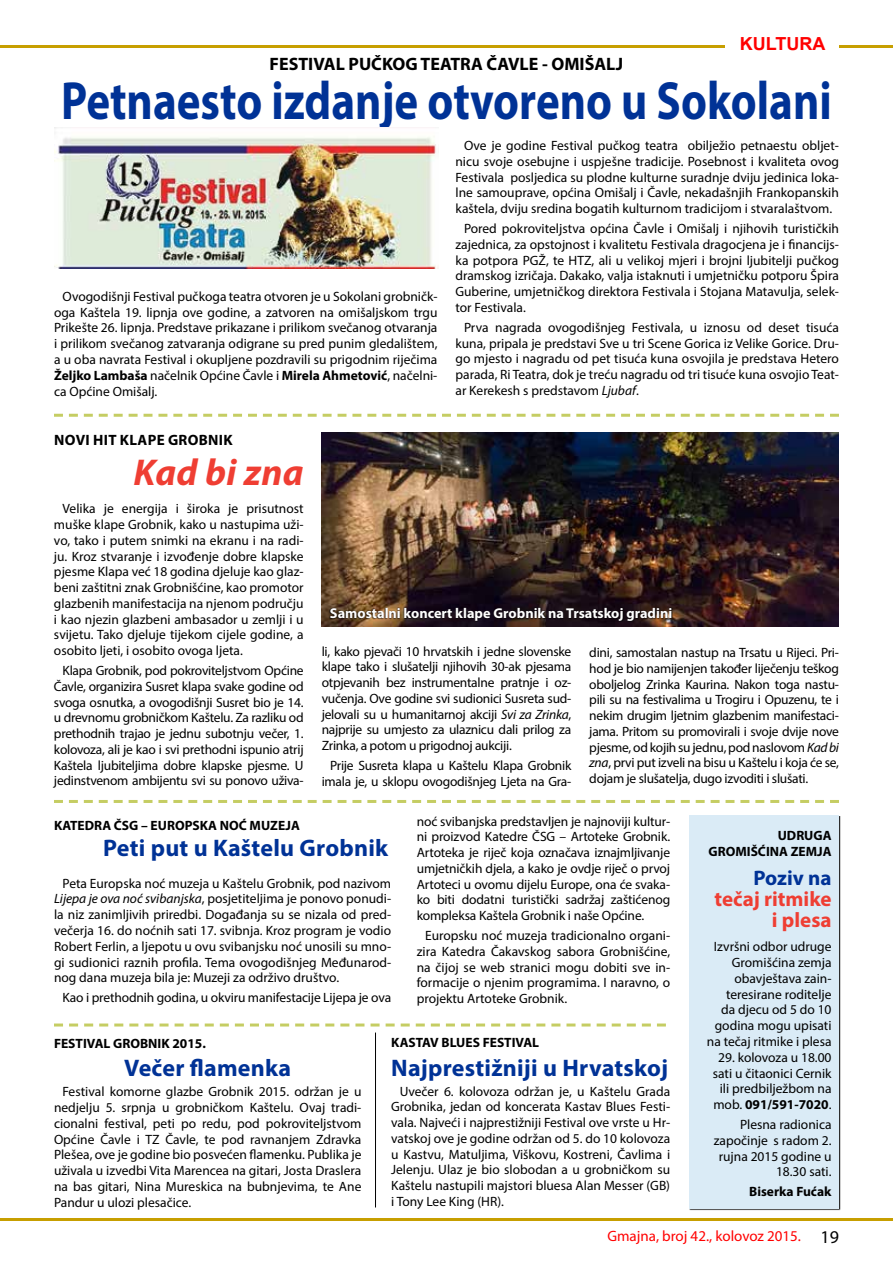
<style>
.page{position:relative;width:893px;height:1263px;background:#fff}
.page>*{position:absolute;margin:0;border:0;box-sizing:border-box;transform-origin:0 0}
.t1{font:700 54px "Myriad Pro";color:#003296;scale:.83 1}
.t2{font:italic 700 37.5px "Myriad Pro";letter-spacing:.01em;color:#ef3e33}
.t3{font:700 24px "Myriad Pro";letter-spacing:.01em;color:#003296}
.t4{font:700 21px/21px "Myriad Pro";color:#ef3e33;text-align:right}
.t5{font:700 21px "Myriad Pro";color:#003296}
.t6{font:700 18px "Myriad Pro";color:#000}
.t7{font:700 18px "Arial";color:#f00}
.t8{font:15px "Myriad Pro";color:#f00}
.t9{font:700 15px "Myriad Pro";letter-spacing:.02em;color:#000}
.t10{font:700 14.25px "Myriad Pro";color:#fff}
.t11{font:13.5px/15.8px "Myriad Pro";color:#000;text-align:justify}
.t12{font:700 13.5px/15.8px "Myriad Pro";color:#000;text-align:right}
.t13{font:13.5px/15.8px "Myriad Pro";letter-spacing:-.02em;color:#000;text-align:right}
.s1{font-style:italic}
.s2{font-weight:700}
.s3{font-size:18px;color:#000}
</style>
<div class="page">
<hr style="left:0;top:45px;width:893px;height:3px;background:#c79f00">
<hr style="left:0;top:1218px;width:893px;height:2px;background:#c79f00">
<div style="left:690px;top:815px;width:149px;height:394px;background:#daebf6"></div>
<div style="left:725px;top:32px;width:114px;height:22px;background:#fff"></div>
<img style="left:54px;top:127px;width:384px;height:142px">
<img style="left:322px;top:433px;width:517px;height:194px">
<svg style="left:54px;top:800px;width:785px;height:3px"></svg>
<svg style="left:54px;top:414px;width:785px;height:3px"></svg>
<svg style="left:54px;top:1023px;width:612px;height:3px"></svg>
<hr style="left:375px;top:1032px;width:1px;height:175px;background:#000">
<svg style="left:329px;top:607px;width:344px;height:15px;background:#261815"></svg>
<h3 class="t7" style="left:740px;top:31px;width:87px">KULTURA</h3>
<h3 class="t6" style="left:270px;top:52px;width:355px">FESTIVAL PUČKOG TEATRA ČAVLE - OMIŠALJ</h3>
<h1 class="t1" style="left:61px;top:66px;width:930px">Petnaesto izdanje otvoreno u Sokolani</h1>
<p class="t11" style="left:455px;top:138px;width:385px;text-indent:9px">Ove je godine Festival pučkog teatra obilježio petnaestu obljet&shy;nicu svoje osebujne i uspješne tradicije. Posebnost i kvaliteta ovog Festivala posljedica su plodne kulturne suradnje dviju jedinica loka&shy;lne samouprave, općina Omišalj i Čavle, nekadašnjih Frankopanskih kaštela, dviju sredina bogatih kulturnom tradicijom i stvaralaštvom.</p>
<p class="t11" style="left:455px;top:221px;width:385px;text-indent:9px">Pored pokroviteljstva općina Čavle i Omišalj i njihovih turističkih zajednica, za opstojnost i kvalitetu Festivala dragocjena je i financijs&shy;ka potpora PGŽ, te HTZ, ali u velikoj mjeri i brojni ljubitelji pučkog dramskog izričaja. Dakako, valja istaknuti i umjetničku potporu Špira Guberine, umjetničkog direktora Festivala i Stojana Matavulja, selek&shy;tor Festivala.</p>
<p class="t11" style="left:455px;top:319px;width:385px;text-indent:9px">Prva nagrada ovogodišnjeg Festivala, u iznosu od deset tisuća kuna, pripala je predstavi Sve u tri Scene Gorica iz Velike Gorice. Dru&shy;go mjesto i nagradu od pet tisuća kuna osvojila je predstava Hetero parada, Ri Teatra, dok je treću nagradu od tri tisuće kuna osvojio Teat&shy;ar Kerekesh s predstavom <span class="s1">Ljubaf</span>.</p>
<p class="t11" style="left:54px;top:288px;width:385px;text-indent:9px">Ovogodišnji Festival pučkoga teatra otvoren je u Sokolani grobničk&shy;oga Kaštela 19. lipnja ove godine, a zatvoren na omišaljskom trgu Prikešte 26. lipnja. Predstave prikazane i prilikom svečanog otvaranja i prilikom svečanog zatvaranja odigrane su pred punim gledalištem, a u oba navrata Festival i okupljene pozdravili su prigodnim riječima <span class="s2">Željko Lambaša</span> načelnik Općine Čavle i <span class="s2">Mirela Ahmetović</span>, načelni&shy;ca Općine Omišalj.</p>
<p class="t9" style="left:54px;top:430px;width:180px">NOVI HIT KLAPE GROBNIK</p>
<h2 class="t2" style="left:134px;top:448px;width:171px">Kad bi zna</h2>
<p class="t11" style="left:54px;top:501px;width:251px;text-indent:9px">Velika je energija i široka je prisutnost muške klape Grobnik, kako u nastupima uži&shy;vo, tako i putem snimki na ekranu i na radi&shy;ju. Kroz stvaranje i izvođenje dobre klapske pjesme Klapa već 18 godina djeluje kao glaz&shy;beni zaštitni znak Grobnišćine, kao promotor glazbenih manifestacija na njenom području i kao njezin glazbeni ambasador u zemlji i u svijetu. Tako djeluje tijekom cijele godine, a osobito ljeti, i osobito ovoga ljeta.</p>
<p class="t11" style="left:54px;top:662px;width:251px;text-indent:9px">Klapa Grobnik, pod pokroviteljstvom Općine Čavle, organizira Susret klapa svake godine od svoga osnutka, a ovogodišnji Susret bio je 14. u drevnomu grobničkom Kaštelu. Za razliku od prethodnih trajao je jednu subotnju večer, 1. kolovoza, ali je kao i svi prethodni ispunio atrij Kaštela ljubiteljima dobre klapske pjesme. U jedinstvenom ambijentu svi su ponovo uživa-</p>
<p class="t10" style="left:330px;top:604px;width:344px">Samostalni koncert klape Grobnik na Trsatskoj gradini</p>
<p class="t11" style="left:322px;top:643px;width:251px">li, kako pjevači 10 hrvatskih i jedne slovenske klape tako i slušatelji njihovih 30-ak pjesama otpjevanih bez instrumentalne pratnje i oz&shy;vučenja. Ove godine svi sudionici Susreta sud&shy;jelovali su u humanitarnoj akciji <span class="s1">Svi za Zrinka</span>, najprije su umjesto za ulaznicu dali prilog za Zrinka, a potom u prigodnoj aukciji.</p>
<p class="t13" style="left:322px;top:758px;width:251px">Prije Susreta klapa u Kaštelu Klapa Grobnik imala je, u sklopu ovogodišnjeg Ljeta na Gra-</p>
<p class="t11" style="left:589px;top:644px;width:251px">dini, samostalan nastup na Trsatu u Rijeci. Pri&shy;hod je bio namijenjen također liječenju teškog oboljelog Zrinka Kaurina. Nakon toga nastu&shy;pili su na festivalima u Trogiru i Opuzenu, te i nekim drugim ljetnim glazbenim manifestaci&shy;jama. Pritom su promovirali i svoje dvije nove pjesme, od kojih su jednu, pod naslovom <span class="s1">Kad bi zna</span>, prvi put izveli na bisu u Kaštelu i koja će se, dojam je slušatelja, dugo izvoditi i slušati.</p>
<p class="t11" style="left:417px;top:813px;width:255px">noć svibanjska predstavljen je najnoviji kultur&shy;ni proizvod Katedre ČSG – Artoteke Grobnik.<br>Artoteka je riječ koja označava iznajmljivanje umjetničkih djela, a kako je ovdje riječ o prvoj Artoteci u ovomu dijelu Europe, ona će svaka&shy;ko biti dodatni turistički sadržaj zaštićenog kompleksa Kaštela Grobnik i naše Općine.</p>
<p class="t11" style="left:417px;top:927px;width:255px;text-indent:9px">Europsku noć muzeja tradicionalno organi&shy;zira Katedra Čakavskog sabora Grobnišćine, na čijoj se web stranici mogu dobiti sve in&shy;formacije o njenim programima. I naravno, o projektu Artoteke Grobnik.</p>
<p class="t12" style="left:54px;top:817px;width:247px">KATEDRA ČSG – EUROPSKA NOĆ MUZEJA</p>
<h3 class="t3" style="left:103px;top:833px;width:286px">Peti put u Kaštelu Grobnik</h3>
<p class="t11" style="left:54px;top:875px;width:339px;text-indent:9px">Peta Europska noć muzeja u Kaštelu Grobnik, pod nazivom <span class="s1">Lijepa je ova noć svibanjska</span>, posjetiteljima je ponovo ponudi&shy;la niz zanimljivih priredbi. Događanja su se nizala od pred&shy;večerja 16. do noćnih sati 17. svibnja. Kroz program je vodio Robert Ferlin, a ljepotu u ovu svibanjsku noć unosili su mno&shy;gi sudionici raznih profila. Tema ovogodišnjeg Međunarod&shy;nog dana muzeja bila je: Muzeji za održivo društvo.</p>
<p class="t11" style="left:63px;top:990px;width:330px">Kao i prethodnih godina, u okviru manifestacije Lijepa je ova</p>
<p class="t12" style="left:54px;top:1035px;width:153px">FESTIVAL GROBNIK 2015.</p>
<h3 class="t3" style="left:124px;top:1052px;width:168px">Večer flamenka</h3>
<p class="t11" style="left:54px;top:1084px;width:309px;text-indent:9px">Festival komorne glazbe Grobnik 2015. održan je u nedjelju 5. srpnja u grobničkom Kaštelu. Ovaj tradi&shy;cionalni festival, peti po redu, pod pokroviteljstvom Općine Čavle i TZ Čavle, te pod ravnanjem Zdravka Plešea, ove je godine bio posvećen flamenku. Publika je uživala u izvedbi Vita Marencea na gitari, Josta Draslera na bas gitari, Nina Mureskica na bubnjevima, te Ane Pandur u ulozi plesačice.</p>
<p class="t12" style="left:391px;top:1034px;width:149px">KASTAV BLUES FESTIVAL</p>
<h3 class="t3" style="left:391px;top:1052px;width:279px">Najprestižniji u Hrvatskoj</h3>
<p class="t11" style="left:391px;top:1083px;width:280px;text-indent:9px">Uvečer 6. kolovoza održan je, u Kaštelu Grada Grobnika, jedan od koncerata Kastav Blues Festi&shy;vala. Najveći i najprestižniji Festival ove vrste u Hr&shy;vatskoj ove je godine održan od 5. do 10 kolovoza u Kastvu, Matuljima, Viškovu, Kostreni, Čavlima i Jelenju. Ulaz je bio slobodan a u grobničkom su Kaštelu nastupili majstori bluesa Alan Messer (GB) i Tony Lee King (HR).</p>
<p class="t12" style="left:709px;top:827px;width:124px">UDRUGA<br>GROMIŠĆINA ZEMJA</p>
<h3 class="t5" style="left:754px;top:864px;width:79px">Poziv na</h3>
<h3 class="t4" style="left:714px;top:888px;width:119px">tečaj ritmike i plesa</h3>
<p class="t11" style="left:707px;top:939px;width:126px;text-align:right">Izvršni odbor udruge<br>Gromišćina zemja obavještava zain&shy;teresirane roditelje<br>da djecu od 5 do 10 godina mogu upisati na tečaj ritmike i plesa</p>
<p class="t11" style="left:713px;top:1049px;width:120px;text-align:center">29. kolovoza u 18.00 sati u čitaonici Cernik ili predbilježbom na mob. <span class="s2">091/591-7020</span>.</p>
<p class="t11" style="left:714px;top:1116px;width:119px;text-align:right">Plesna radionica započinje s radom 2. rujna 2015 godine u<br>18.30 sati.</p>
<p class="t12" style="left:749px;top:1183px;width:84px">Biserka Fućak</p>
<p class="t8" style="left:607px;top:1226px;width:233px">Gmajna, broj 42., kolovoz 2015. <span class="s3">19</span></p>
</div>
